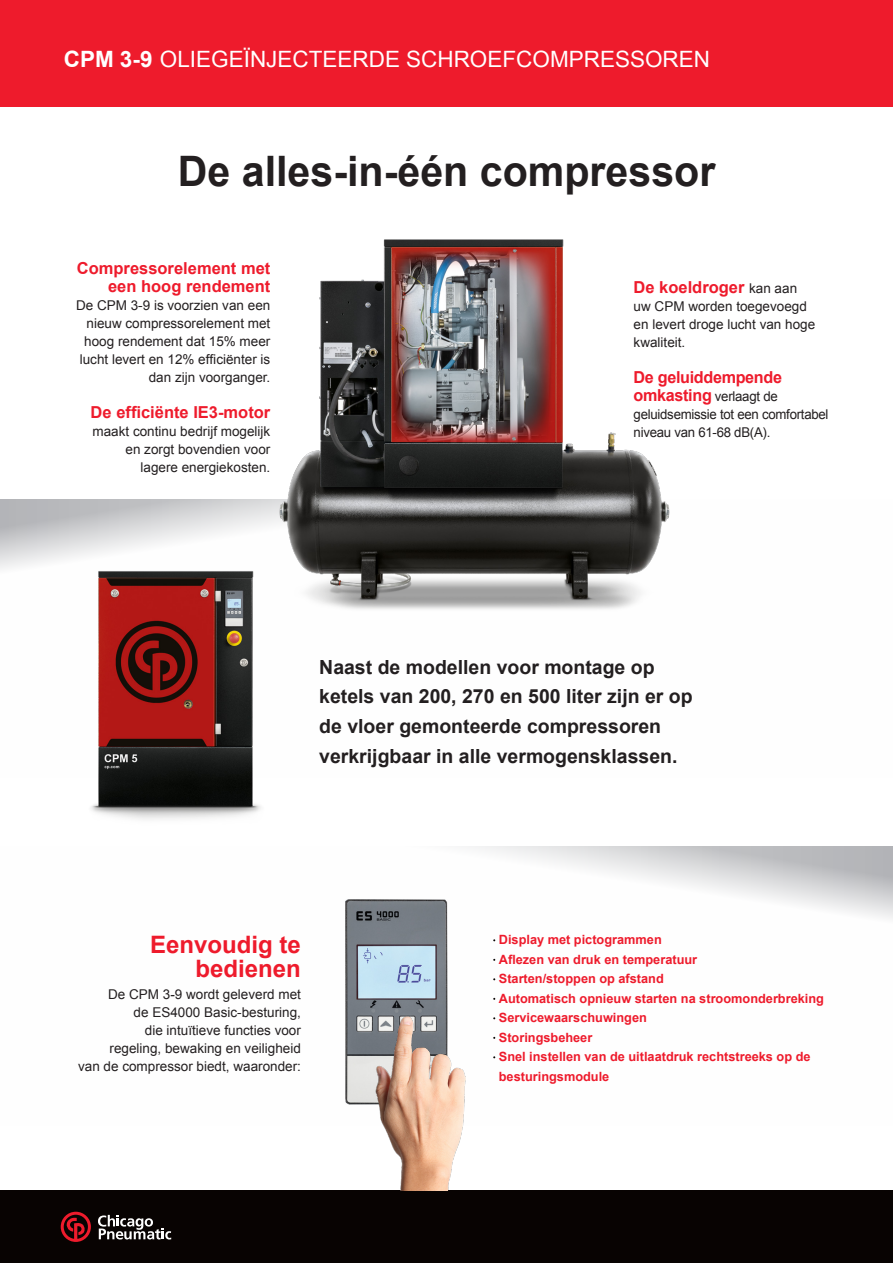
<style>
.page{position:relative;width:893px;height:1263px;background:#fff}
.page>*{position:absolute;margin:0;border:0;box-sizing:border-box;transform-origin:0 0}
.Headline{font:700 42px "Arial";color:#231f20}
.Headline-2{font:700 24px/24px "Arial";color:#ee1b2c;text-align:right}
.t1{font:22.5px "Arial";color:#fff}
.Introduction{font:700 19.5px/29.7px "Arial";color:#231f20}
.t2{font:700 16.5px/18px "Arial";color:#ee1b2c;text-align:right}
.t3{font:700 16.5px "Arial";letter-spacing:-.02em;color:#ee1b2c}
.t4{font:13.5px/18px "Arial";color:#231f20;text-align:right}
.t5{font:13.5px/18px "Arial";letter-spacing:-.02em;color:#231f20}
.Body_Text{font:700 12.75px/19.5px "Arial";color:#ee1b2c}
.s1{font-weight:700}
.s2{font-weight:400;font-size:13.5px;color:#231f20}
.s3{font-weight:700;font-size:16.5px;color:#ee1b2c}
.s4{font-style:inherit}
</style>
<div class="page">
<div style="left:0;top:1191px;width:893px;height:72px;background:#080302"></div>
<svg style="left:98px;top:1215px;width:73px;height:24px"></svg>
<svg style="left:61px;top:1212px;width:30px;height:30px"></svg>
<svg style="left:347px;top:847px;width:545px;height:212px"></svg>
<svg style="left:0;top:499px;width:277px;height:70px;background:#d1d1d3"></svg>
<img style="left:277px;top:239px;width:393px;height:371px">
<img style="left:345px;top:900px;width:102px;height:75px">
<img style="left:328px;top:975px;width:165px;height:216px">
<img style="left:5px;top:538px;width:314px;height:282px">
<div style="left:0;top:0;width:893px;height:107px;background:#ee1b2c"></div>
<h3 class="t1" style="left:64px;top:45px;width:648px"><span class="s1">CPM 3-9</span> OLIEGEÏNJECTEERDE SCHROEFCOMPRESSOREN</h3>
<p class="Headline" style="left:178px;top:144px;width:539px">De alles-in-één compressor</p>
<p class="t2" style="left:77px;top:259px;width:195px">Compressorelement met een hoog rendement</p>
<p class="t4" style="left:76px;top:296px;width:196px">De CPM 3-9 is voorzien van een nieuw compressorelement met hoog rendement dat 15% meer lucht levert en 12% efficiënter is dan zijn voorganger.</p>
<p class="t2" style="left:91px;top:403px;width:181px">De efficiënte IE3-motor</p>
<p class="t4" style="left:93px;top:422px;width:179px">maakt continu bedrijf mogelijk en zorgt bovendien voor lagere energiekosten.</p>
<p class="t2" style="left:634px;top:278px;width:165px">De koeldroger <span class="s2">kan aan</span></p>
<p class="t4" style="left:634px;top:297px;width:183px;text-align:left">uw CPM worden toegevoegd en levert droge lucht van hoge kwaliteit.</p>
<p class="t3" style="left:634px;top:366px;width:150px">De geluiddempende</p>
<p class="t5" style="left:634px;top:387px;width:196px"><span class="s3">omkasting</span> verlaagt de geluidsemissie tot een comfortabel niveau van 61-68 dB(A).</p>
<p class="Introduction" style="left:319px;top:652px;width:375px">Naast de modellen voor montage op ketels van 200, 270 en 500 liter zijn er op de vloer gemonteerde compressoren verkrijgbaar in alle vermogensklassen.</p>
<p class="Headline-2" style="left:150px;top:933px;width:152px">Eenvoudig te bedienen</p>
<p class="t4" style="left:78px;top:985px;width:224px">De CPM 3<span class="s4">-</span>9 wordt geleverd met<br>de ES4000 Basic-besturing,<br>die intuïtieve functies voor<br>regeling, bewaking en veiligheid<br>van de compressor biedt, waaronder:</p>
<p class="Body_Text" style="left:499px;top:930px;width:164px">Display met pictogrammen</p>
<p class="Body_Text" style="left:499px;top:950px;width:200px">Aflezen van druk en temperatuur</p>
<p class="Body_Text" style="left:499px;top:969px;width:167px">Starten/stoppen op afstand</p>
<p class="Body_Text" style="left:499px;top:989px;width:327px">Automatisch opnieuw starten na stroomonderbreking</p>
<p class="Body_Text" style="left:499px;top:1008px;width:150px">Servicewaarschuwingen</p>
<p class="Body_Text" style="left:499px;top:1028px;width:95px">Storingsbeheer</p>
<p class="Body_Text" style="left:499px;top:1047px;width:313px">Snel instellen van de uitlaatdruk rechtstreeks op de besturingsmodule</p>
</div>
